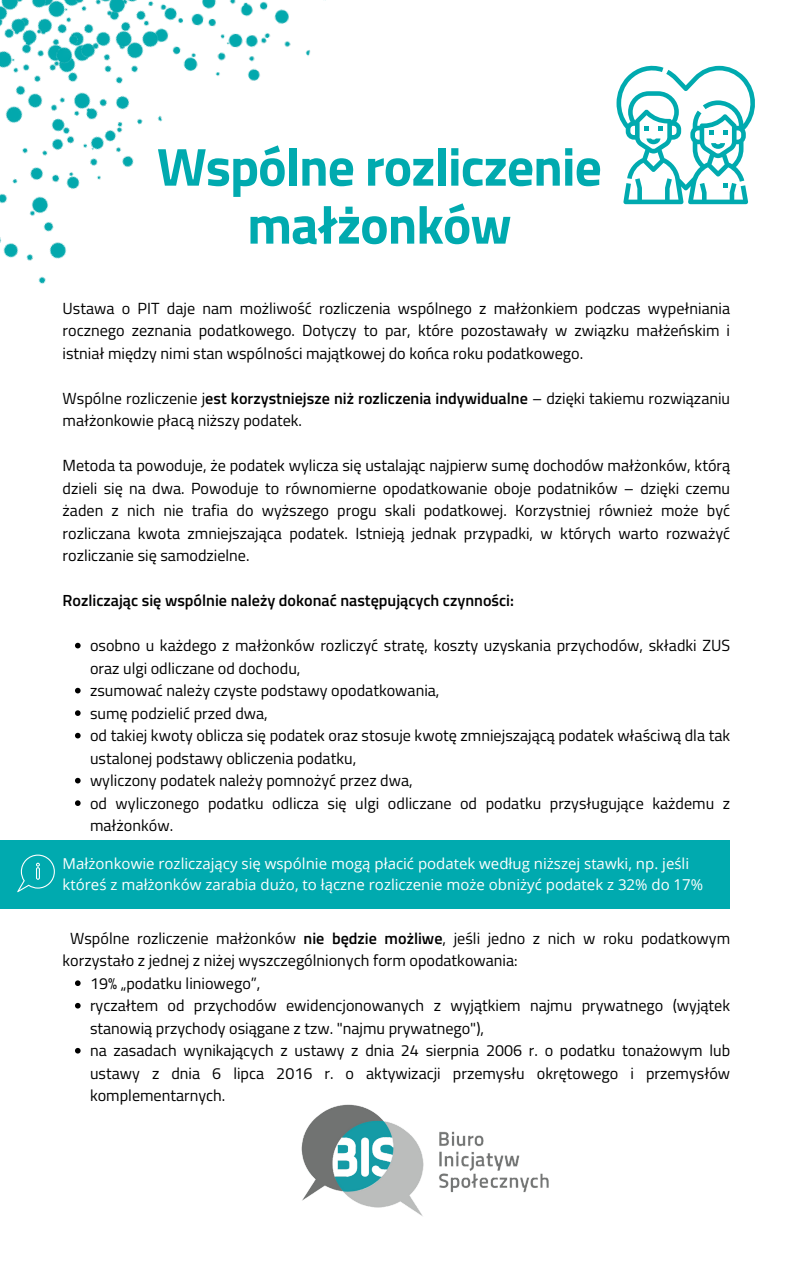
<style>
.page{position:relative;width:794px;height:1266px;background:#fff}
.page>*{position:absolute;margin:0;border:0;box-sizing:border-box;transform-origin:0 0}
.t1{font:700 53.55px/58px "Titillium Web";letter-spacing:-.02em;color:#00aaaf;text-align:center}
.t2{font:16.12px/22.5px "Titillium Web";color:#000}
.t3{font:600 16.12px "Titillium Web";color:#000}
.t4{font:15px/20.9px "Open Sans";color:#fff}
.s1{font-weight:600}
</style>
<div class="page">
<img style="left:301px;top:1104px;width:248px;height:112px">
<svg style="left:75px;top:643px;width:6px;height:5px"></svg>
<svg style="left:75px;top:688px;width:6px;height:5px"></svg>
<svg style="left:75px;top:710px;width:6px;height:6px"></svg>
<svg style="left:75px;top:733px;width:6px;height:5px"></svg>
<svg style="left:75px;top:778px;width:6px;height:5px"></svg>
<svg style="left:75px;top:800px;width:6px;height:6px"></svg>
<svg style="left:75px;top:980px;width:6px;height:6px"></svg>
<svg style="left:75px;top:1003px;width:6px;height:5px"></svg>
<svg style="left:75px;top:1048px;width:6px;height:5px"></svg>
<div style="left:0;top:841px;width:729px;height:68px;background:#00aaaf"></div>
<svg style="left:17px;top:854px;width:38px;height:38px"></svg>
<svg style="left:616px;top:65px;width:139px;height:139px"></svg>
<img style="left:223px;top:0;width:103px;height:81px">
<img style="left:0;top:0;width:223px;height:284px">
<p class="t1" style="left:157px;top:137px;width:446px">Wspólne rozliczenie małżonków</p>
<p class="t2" style="left:63px;top:296px;width:668px;text-align:justify">Ustawa o PIT daje nam możliwość rozliczenia wspólnego z małżonkiem podczas wypełniania rocznego zeznania podatkowego. Dotyczy to par, które pozostawały w związku małżeńskim i istniał między nimi stan wspólności majątkowej do końca roku podatkowego.</p>
<p class="t2" style="left:63px;top:386px;width:668px">Wspólne rozliczenie j<span class="s1">est korzystniejsze niż rozliczenia indywidualne</span> – dzięki takiemu rozwiązaniu małżonkowie płacą niższy podatek.</p>
<p class="t2" style="left:63px;top:454px;width:668px;text-align:justify">Metoda ta powoduje, że podatek wylicza się ustalając najpierw sumę dochodów małżonków, którą dzieli się na dwa. Powoduje to równomierne opodatkowanie oboje podatników – dzięki czemu żaden z nich nie trafia do wyższego progu skali podatkowej. Korzystniej również może być rozliczana kwota zmniejszająca podatek. Istnieją jednak przypadki, w których warto rozważyć rozliczanie się samodzielne.</p>
<p class="t3" style="left:63px;top:588px;width:452px">Rozliczając się wspólnie należy dokonać następujących czynności:</p>
<p class="t2" style="left:90px;top:634px;width:641px">osobno u każdego z małżonków rozliczyć stratę, koszty uzyskania przychodów, składki ZUS oraz ulgi odliczane od dochodu,</p>
<p class="t2" style="left:90px;top:679px;width:351px">zsumować należy czyste podstawy opodatkowania,</p>
<p class="t2" style="left:90px;top:701px;width:179px">sumę podzielić przed dwa,</p>
<p class="t2" style="left:90px;top:724px;width:641px">od takiej kwoty oblicza się podatek oraz stosuje kwotę zmniejszającą podatek właściwą dla tak ustalonej podstawy obliczenia podatku,</p>
<h1 class="t2" style="left:90px;top:769px;width:324px">wyliczony podatek należy pomnożyć przez dwa,</h1>
<p class="t2" style="left:90px;top:791px;width:641px">od wyliczonego podatku odlicza się ulgi odliczane od podatku przysługujące każdemu z małżonków.</p>
<p class="t4" style="left:63px;top:852px;width:641px">Małżonkowie rozliczający się wspólnie mogą płacić podatek według niższej stawki, np. jeśli któreś z małżonków zarabia dużo, to łączne rozliczenie może obniżyć podatek z 32% do 17%</p>
<p class="t2" style="left:63px;top:926px;width:668px;text-indent:8px">Wspólne rozliczenie małżonków <span class="s1">nie będzie możliwe</span>, jeśli jedno z nich w roku podatkowym korzystało z jednej z niżej wyszczególnionych form opodatkowania:</p>
<p class="t2" style="left:90px;top:971px;width:172px">19% „podatku liniowego”,</p>
<h2 class="t2" style="left:90px;top:994px;width:641px">ryczałtem od przychodów ewidencjonowanych z wyjątkiem najmu prywatnego (wyjątek stanowią przychody osiągane z tzw. "najmu prywatnego"),</h2>
<p class="t2" style="left:90px;top:1039px;width:641px;text-align:justify">na zasadach wynikających z ustawy z dnia 24 sierpnia 2006 r. o podatku tonażowym lub ustawy z dnia 6 lipca 2016 r. o aktywizacji przemysłu okrętowego i przemysłów komplementarnych.</p>
</div>
